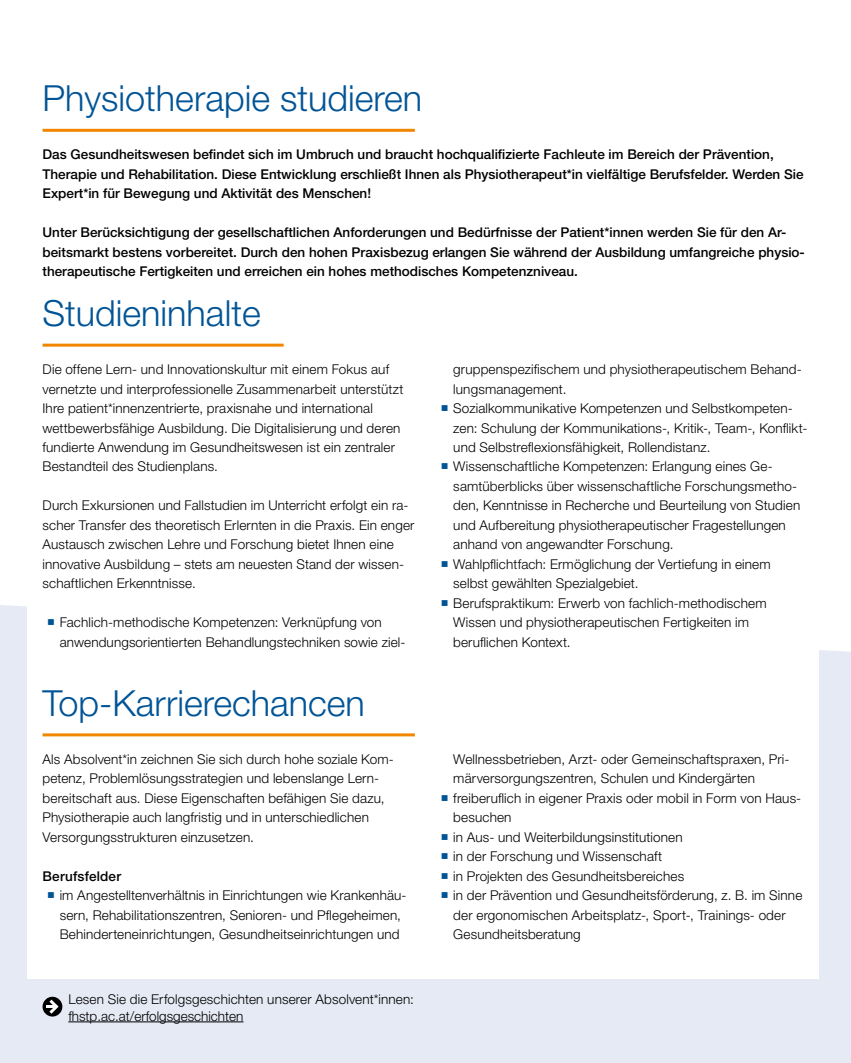
<style>
.page{position:relative;width:851px;height:1063px;background:#fff}
.page>*{position:absolute;margin:0;border:0;box-sizing:border-box;transform-origin:0 0}
.t1{font:300 36px "Helvetica Neue LT Pro";color:#005496}
.t2{font:300 13.5px/19.5px "Helvetica Neue LT Pro";letter-spacing:.01em;color:#000}
.t3{font:500 13.5px/19.5px "Helvetica Neue LT Pro";color:#000}
.s1{color:#005496}
</style>
<div class="page">
<div style="left:0;top:605px;width:850px;height:458px;background:#e6eaf5"></div>
<div style="left:28px;top:472px;width:791px;height:507px;background:#fff"></div>
<hr style="left:43px;top:733px;width:372px;height:3px;background:#f18700">
<hr style="left:43px;top:129px;width:372px;height:3px;background:#f18700">
<hr style="left:43px;top:344px;width:240px;height:3px;background:#f18700">
<div style="left:43px;top:997px;width:19px;height:20px;background:#000;border-radius:50%"></div>
<svg style="left:46px;top:1000px;width:13px;height:14px"></svg>
<hr style="left:68px;top:1022px;width:175px;height:1px;background:#000">
<h1 class="t1" style="left:43px;top:76px;width:381px">Physiotherapie studieren</h1>
<p class="t3" style="left:43px;top:145px;width:762px">Das Gesundheitswesen befindet sich im Umbruch und braucht hochqualifizierte Fachleute im Bereich der Prävention,<br>Therapie und Rehabilitation. Diese Entwicklung erschließt Ihnen als Physiotherapeut*in vielfältige Berufsfelder. Werden Sie<br>Expert*in für Bewegung und Aktivität des Menschen!</p>
<p class="t3" style="left:43px;top:223px;width:763px">Unter Berücksichtigung der gesellschaftlichen Anforderungen und Bedürfnisse der Patient*innen werden Sie für den Ar&shy;beitsmarkt bestens vorbereitet. Durch den hohen Praxisbezug erlangen Sie während der Ausbildung umfangreiche physio&shy;therapeutische Fertigkeiten und erreichen ein hohes methodisches Kompetenzniveau.</p>
<h1 class="t1" style="left:43px;top:291px;width:220px">Studieninhalte</h1>
<p class="t2" style="left:43px;top:359px;width:362px">Die offene Lern- und Innovationskultur mit einem Fokus auf vernetzte und interprofessionelle Zusammenarbeit unterstützt Ihre patient*innenzentrierte, praxisnahe und international wettbewerbsfähige Ausbildung. Die Digitalisierung und deren fundierte Anwendung im Gesundheitswesen ist ein zentraler Bestandteil des Studienplans.</p>
<p class="t2" style="left:43px;top:496px;width:373px">Durch Exkursionen und Fallstudien im Unterricht erfolgt ein ra&shy;scher Transfer des theoretisch Erlernten in die Praxis. Ein enger Austausch zwischen Lehre und Forschung bietet Ihnen eine innovative Ausbildung – stets am neuesten Stand der wissen&shy;schaftlichen Erkenntnisse.</p>
<p class="t2" style="left:60px;top:613px;width:347px;text-indent:-17px"><span class="s1">◾</span>Fachlich-methodische Kompetenzen: Verknüpfung von anwendungsorientierten Behandlungstechniken sowie ziel-</p>
<h1 class="t1" style="left:43px;top:681px;width:324px">Top-Karrierechancen</h1>
<p class="t2" style="left:43px;top:749px;width:352px">Als Absolvent*in zeichnen Sie sich durch hohe soziale Kom&shy;petenz, Problemlösungsstrategien und lebenslange Lern&shy;bereitschaft aus. Diese Eigenschaften befähigen Sie dazu, Physiotherapie auch langfristig und in unterschiedlichen Versorgungsstrukturen einzusetzen.</p>
<p class="t3" style="left:43px;top:866px;width:80px">Berufsfelder</p>
<p class="t2" style="left:43px;top:886px;width:365px"><span class="s1">◾</span>im Angestelltenverhältnis in Einrichtungen wie Krankenhäu-</p>
<p class="t2" style="left:60px;top:905px;width:343px">sern, Rehabilitationszentren, Senioren- und Pflegeheimen,</p>
<p class="t2" style="left:60px;top:925px;width:341px">Behinderteneinrichtungen, Gesundheitseinrichtungen und</p>
<p class="t2" style="left:68px;top:991px;width:347px;line-height:16.2px">Lesen Sie die Erfolgsgeschichten unserer Absolvent*innen: fhstp.ac.at/erfolgsgeschichten</p>
<p class="t2" style="left:453px;top:359px;width:350px">gruppenspezifischem und physiotherapeutischem Behand-</p>
<p class="t2" style="left:453px;top:379px;width:115px">lungsmanagement.</p>
<p class="t2" style="left:436px;top:398px;width:358px"><span class="s1">◾</span>Sozialkommunikative Kompetenzen und Selbstkompeten-</p>
<p class="t2" style="left:453px;top:418px;width:355px">zen: Schulung der Kommunikations-, Kritik-, Team-, Konflikt-</p>
<p class="t2" style="left:453px;top:437px;width:258px">und Selbstreflexionsfähigkeit, Rollendistanz.</p>
<p class="t2" style="left:436px;top:457px;width:338px"><span class="s1">◾</span>Wissenschaftliche Kompetenzen: Erlangung eines Ge-</p>
<p class="t2" style="left:453px;top:476px;width:345px">samtüberblicks über wissenschaftliche Forschungsmetho-</p>
<p class="t2" style="left:453px;top:496px;width:348px">den, Kenntnisse in Recherche und Beurteilung von Studien</p>
<p class="t2" style="left:453px;top:515px;width:334px">und Aufbereitung physiotherapeutischer Fragestellungen</p>
<p class="t2" style="left:453px;top:535px;width:222px">anhand von angewandter Forschung.</p>
<p class="t2" style="left:436px;top:554px;width:336px"><span class="s1">◾</span>Wahlpflichtfach: Ermöglichung der Vertiefung in einem</p>
<p class="t2" style="left:453px;top:574px;width:187px">selbst gewählten Spezialgebiet.</p>
<p class="t2" style="left:436px;top:593px;width:332px"><span class="s1">◾</span>Berufspraktikum: Erwerb von fachlich-methodischem</p>
<p class="t2" style="left:453px;top:613px;width:297px">Wissen und physiotherapeutischen Fertigkeiten im</p>
<p class="t2" style="left:453px;top:632px;width:119px">beruflichen Kontext.</p>
<p class="t2" style="left:453px;top:749px;width:337px">Wellnessbetrieben, Arzt- oder Gemeinschaftspraxen, Pri-</p>
<p class="t2" style="left:453px;top:769px;width:303px">märversorgungszentren, Schulen und Kindergärten</p>
<p class="t2" style="left:436px;top:788px;width:366px"><span class="s1">◾</span>freiberuflich in eigener Praxis oder mobil in Form von Haus-</p>
<p class="t2" style="left:453px;top:808px;width:60px">besuchen</p>
<p class="t2" style="left:436px;top:827px;width:248px"><span class="s1">◾</span>in Aus- und Weiterbildungsinstitutionen</p>
<p class="t2" style="left:436px;top:847px;width:227px"><span class="s1">◾</span>in der Forschung und Wissenschaft</p>
<p class="t2" style="left:436px;top:866px;width:249px"><span class="s1">◾</span>in Projekten des Gesundheitsbereiches</p>
<p class="t2" style="left:436px;top:886px;width:367px"><span class="s1">◾</span>in der Prävention und Gesundheitsförderung, z. B. im Sinne</p>
<p class="t2" style="left:453px;top:905px;width:334px">der ergonomischen Arbeitsplatz-, Sport-, Trainings- oder</p>
<p class="t2" style="left:453px;top:925px;width:129px">Gesundheitsberatung</p>
</div>
